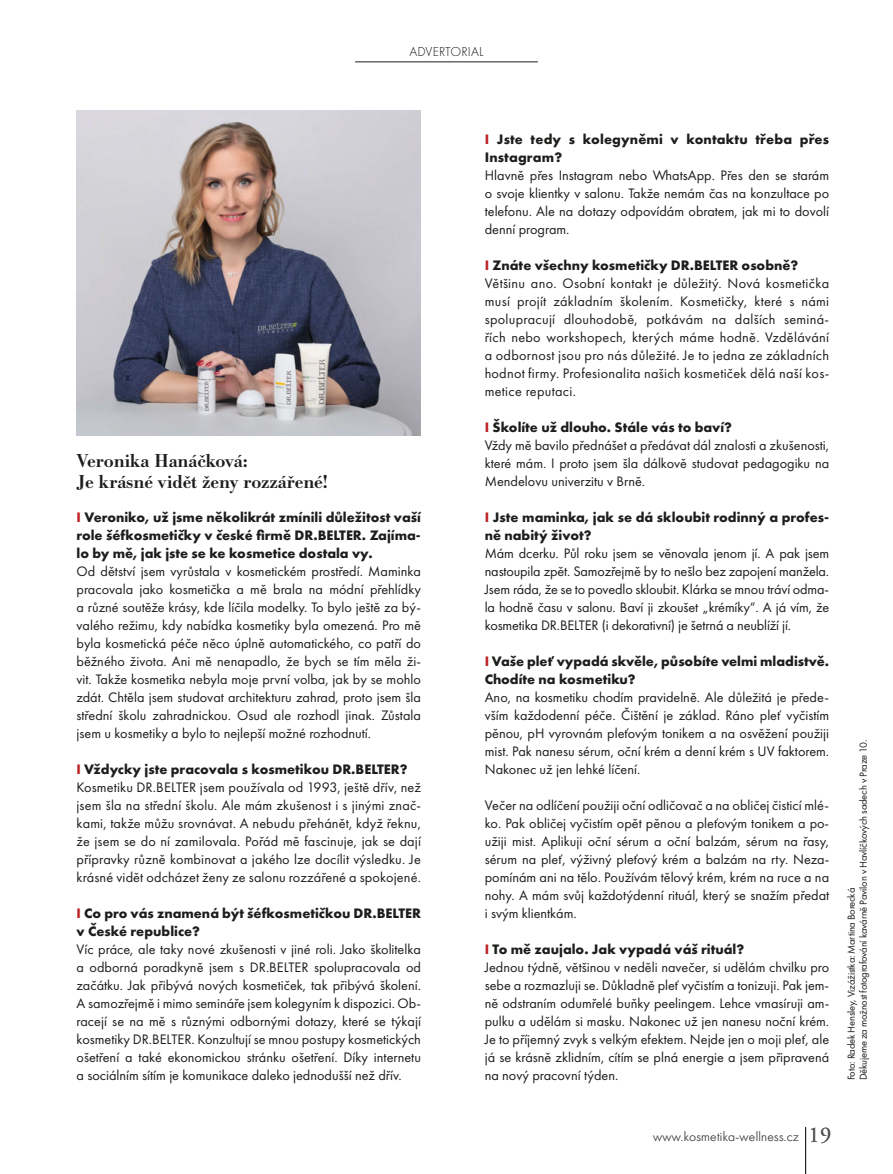
<style>
.page{position:relative;width:893px;height:1174px;background:#fff}
.page>*{position:absolute;margin:0;border:0;box-sizing:border-box;transform-origin:0 0}
.t1{font:500 19.5px/21px "Bodoni URW";color:#1d1d1b}
.t2{font:14.25px/18px "Futura PT";color:#1d1d1b;text-align:justify}
.t3{font:700 14.25px/18px "Futura PT";color:#1d1d1b}
.t4{font:14.25px/18px "Futura PT";letter-spacing:.02em;color:#1d1d1b}
.t5{font:300 13.5px "Futura PT";letter-spacing:.02em;color:#575756}
.t6{font:300 13.5px "Futura PT";letter-spacing:.01em;color:#1d1d1b}
.t7{font:10.5px/12px "Futura PT";letter-spacing:-.02em;color:#1d1d1b}
.s1{color:#be2224}
.s2{font-weight:700;color:#be2224}
.s3{font-weight:700}
.s4{font-family:"Adobe Garamond Pro";font-weight:400;font-size:22.5px}
</style>
<div class="page">
<img style="left:77px;top:111px;width:344px;height:325px">
<hr style="left:355px;top:61px;width:183px;height:1px;background:#1d1d1b">
<hr style="left:805px;top:1127px;width:1px;height:47px;background:#1d1d1b">
<p class="t6" style="left:409px;top:44px;width:76px">ADVERTORIAL</p>
<h1 class="t1" style="left:77px;top:451px;width:253px">Veronika Hanáčková:<br>Je krásné vidět ženy rozzářené!</h1>
<p class="t3" style="left:77px;top:508px;width:346px;text-align:justify"><span class="s1">І</span> Veroniko, už jsme několikrát zmínili důležitost vaší role šéfkosmetičky v české firmě DR.BELTER. Zajíma&shy;lo by mě, jak jste se ke kosmetice dostala vy.</p>
<p class="t2" style="left:77px;top:562px;width:346px">Od dětství jsem vyrůstala v kosmetickém prostředí. Maminka pracovala jako kosmetička a mě brala na módní přehlídky a různé soutěže krásy, kde líčila modelky. To bylo ještě za bý&shy;valého režimu, kdy nabídka kosmetiky byla omezená. Pro mě byla kosmetická péče něco úplně automatického, co patří do běžného života. Ani mě nenapadlo, že bych se tím měla ži&shy;vit. Takže kosmetika nebyla moje první volba, jak by se mohlo zdát. Chtěla jsem studovat architekturu zahrad, proto jsem šla střední školu zahradnickou. Osud ale rozhodl jinak. Zůstala jsem u kosmetiky a bylo to nejlepší možné rozhodnutí.</p>
<p class="t2" style="left:77px;top:760px;width:346px;text-align:left"><span class="s2">І</span> <span class="s3">Vždycky jste pracovala s kosmetikou DR.BELTER?<br></span>Kosmetiku DR.BELTER jsem používala od 1993, ještě dřív, než jsem šla na střední školu. Ale mám zkušenost i s jinými znač&shy;kami, takže můžu srovnávat. A nebudu přehánět, když řeknu, že jsem se do ní zamilovala. Pořád mě fascinuje, jak se dají přípravky různě kombinovat a jakého lze docílit výsledku. Je krásné vidět odcházet ženy ze salonu rozzářené a spokojené.</p>
<p class="t3" style="left:77px;top:904px;width:346px"><span class="s1">І</span> Co pro vás znamená být šéfkosmetičkou DR.BELTER v České republice?</p>
<p class="t2" style="left:77px;top:940px;width:346px">Víc práce, ale taky nové zkušenosti v jiné roli. Jako školitelka a odborná poradkyně jsem s DR.BELTER spolupracovala od začátku. Jak přibývá nových kosmetiček, tak přibývá školení.<br>A samozřejmě i mimo semináře jsem kolegyním k dispozici. Ob&shy;racejí se na mě s různými odbornými dotazy, které se týkají kosmetiky DR.BELTER. Konzultují se mnou postupy kosmetických ošetření a také ekonomickou stránku ošetření. Díky internetu a sociálním sítím je komunikace daleko jednodušší než dřív.</p>
<p class="t3" style="left:485px;top:130px;width:346px"><span class="s1">І</span> Jste tedy s kolegyněmi v kontaktu třeba přes<br>Instagram?</p>
<p class="t2" style="left:485px;top:166px;width:346px">Hlavně přes Instagram nebo WhatsApp. Přes den se starám o svoje klientky v salonu. Takže nemám čas na konzultace po telefonu. Ale na dotazy odpovídám obratem, jak mi to dovolí denní program.</p>
<p class="t4" style="left:485px;top:256px;width:346px"><span class="s2">І</span> <span class="s3">Znáte všechny kosmetičky DR.BELTER osobně?<br></span>Většinu ano. Osobní kontakt je důležitý. Nová kosmetička musí projít základním školením. Kosmetičky, které s námi spolupracují dlouhodobě, potkávám na dalších seminá&shy;řích nebo workshopech, kterých máme hodně. Vzdělávání a odbornost jsou pro nás důležité. Je to jedna ze základních hodnot firmy. Profesionalita našich kosmetiček dělá naší kos&shy;metice reputaci.</p>
<p class="t2" style="left:485px;top:418px;width:346px;text-align:left"><span class="s2">І</span> <span class="s3">Školíte už dlouho. Stále vás to baví?<br></span>Vždy mě bavilo přednášet a předávat dál znalosti a zkušenosti, které mám. I proto jsem šla dálkově studovat pedagogiku na Mendelovu univerzitu v Brně.</p>
<p class="t3" style="left:485px;top:508px;width:346px"><span class="s1">І</span> Jste maminka, jak se dá skloubit rodinný a profes&shy;ně nabitý život?</p>
<p class="t2" style="left:485px;top:544px;width:346px">Mám dcerku. Půl roku jsem se věnovala jenom jí. A pak jsem nastoupila zpět. Samozřejmě by to nešlo bez zapojení manžela.<br>Jsem ráda, že se to povedlo skloubit. Klárka se mnou tráví odma&shy;la hodně času v salonu. Baví ji zkoušet „krémíky“. A já vím, že kosmetika DR.BELTER (i dekorativní) je šetrná a neublíží jí.</p>
<p class="t3" style="left:485px;top:652px;width:346px"><span class="s1">І</span> Vaše pleť vypadá skvěle, působíte velmi mladistvě.<br>Chodíte na kosmetiku?</p>
<p class="t2" style="left:485px;top:688px;width:346px">Ano, na kosmetiku chodím pravidelně. Ale důležitá je přede&shy;vším každodenní péče. Čištění je základ. Ráno pleť vyčistím pěnou, pH vyrovnám pleťovým tonikem a na osvěžení použiji mist. Pak nanesu sérum, oční krém a denní krém s UV faktorem.<br>Nakonec už jen lehké líčení.</p>
<p class="t2" style="left:485px;top:796px;width:346px">Večer na odlíčení použiji oční odličovač a na obličej čisticí mlé&shy;ko. Pak obličej vyčistím opět pěnou a pleťovým tonikem a po&shy;užiji mist. Aplikuji oční sérum a oční balzám, sérum na řasy, sérum na pleť, výživný pleťový krém a balzám na rty. Neza&shy;pomínám ani na tělo. Používám tělový krém, krém na ruce a na nohy. A mám svůj každotýdenní rituál, který se snažím předat i svým klientkám.</p>
<p class="t2" style="left:485px;top:940px;width:346px;text-align:left"><span class="s2">І</span> <span class="s3">To mě zaujalo. Jak vypadá váš rituál?<br></span>Jednou týdně, většinou v neděli navečer, si udělám chvilku pro sebe a rozmazluji se. Důkladně pleť vyčistím a tonizuji. Pak jem&shy;ně odstraním odumřelé buňky peelingem. Lehce vmasíruji am&shy;pulku a udělám si masku. Nakonec už jen nanesu noční krém.<br>Je to příjemný zvyk s velkým efektem. Nejde jen o moji pleť, ale já se krásně zklidním, cítím se plná energie a jsem připravená na nový pracovní týden.</p>
<p class="t7" style="left:845px;top:1080px;width:342px;rotate:-90deg">Foto: Radek Hensley, Vizážistka: Martina Borecká<br>Děkujeme za možnost fotografování kavárně Pavilon v Havlíčkových sadech v Praze 10.</p>
<p class="t5" style="left:653px;top:1129px;width:180px">www.kosmetika-wellness.cz <span class="s4">19</span></p>
</div>
